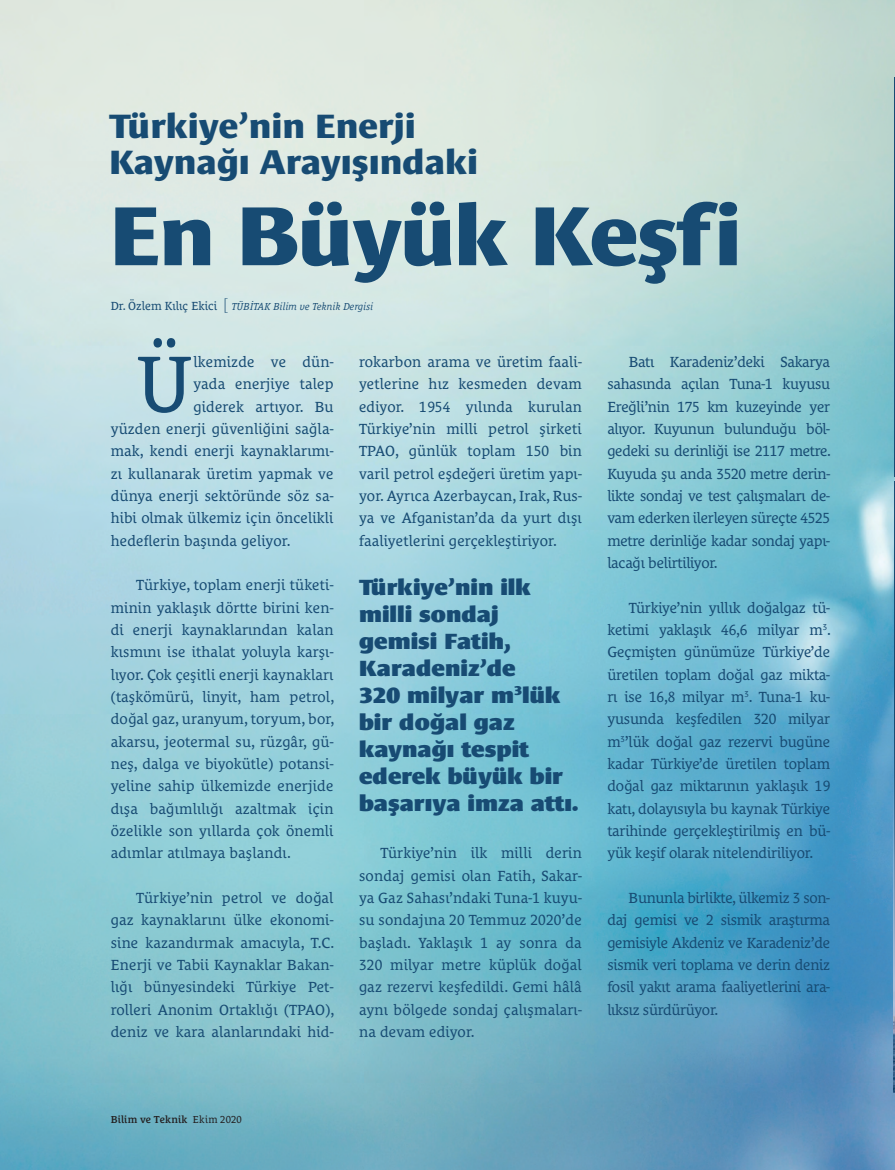
<style>
.page{position:relative;width:895px;height:1170px;background:#fff}
.page>*{position:absolute;margin:0;border:0;box-sizing:border-box;transform-origin:0 0}
.t1{font:700 expanded 85.5px "Le Monde Sans Pro";letter-spacing:-.02em;color:#174b73}
.t2{font:81.15px "Le Monde Courrier Pro";color:#174b73}
.t3{font:700 expanded 34.5px/36px "Le Monde Sans Pro";color:#174b73}
.t4{font:900 22.5px/27px "Le Monde Sans Pro";color:#174b73}
.t5{font:15px/22.4px "Le Monde Courrier Pro";letter-spacing:.01em;color:#174b73;text-align:justify}
.t6{font:italic 10.35px "Le Monde Courrier Pro";color:#174b73}
.t7{font:600 10.35px "Le Monde Courrier Pro";letter-spacing:.01em;color:#231f20}
.s1{font-style:normal;font-size:12px}
.s2{font-family:"Le Monde Sans Pro";font-weight:300;font-style:normal;font-stretch:expanded;font-size:16.2px}
.s3{font-weight:400}
</style>
<div class="page">
<img style="left:0;top:0;width:894px;height:1170px">
<hr style="left:893px;top:480px;width:1px;height:612px;background:#174b73">
<img style="left:893px;top:622px;width:1px;height:466px">
<hr style="left:893px;top:77px;width:1px;height:399px;background:#174b73">
<h3 class="t3" style="left:109px;top:105px;width:370px">Türkiye’nin Enerji<br>Kaynağı Arayışındaki</h3>
<h1 class="t1" style="left:109px;top:172px;width:633px">En Büyük Keşfi</h1>
<p class="t6" style="left:111px;top:298px;width:264px"><span class="s1">Dr. Özlem Kılıç Ekici</span> <span class="s2">[</span> TÜBİTAK Bilim ve Teknik Dergisi</p>
<h2 class="t2" style="left:136px;top:318px;width:58px">Ü</h2>
<p class="t5" style="left:193px;top:349px;width:141px">lkemizde ve dün-</p>
<p class="t5" style="left:193px;top:371px;width:141px">yada enerjiye talep</p>
<p class="t5" style="left:193px;top:393px;width:141px">giderek artıyor. Bu</p>
<p class="t5" style="left:111px;top:416px;width:224px">yüzden enerji güvenliğini sağla-</p>
<p class="t5" style="left:111px;top:438px;width:224px">mak, kendi enerji kaynaklarımı-</p>
<p class="t5" style="left:111px;top:460px;width:224px">zı kullanarak üretim yapmak ve</p>
<p class="t5" style="left:111px;top:483px;width:224px">dünya enerji sektöründe söz sa-</p>
<p class="t5" style="left:111px;top:505px;width:224px">hibi olmak ülkemiz için öncelikli</p>
<p class="t5" style="left:111px;top:527px;width:181px">hedeflerin başında geliyor.</p>
<p class="t5" style="left:111px;top:572px;width:225px;text-indent:26px">Türkiye, toplam enerji tüketi&shy;minin yaklaşık dörtte birini ken&shy;di enerji kaynaklarından kalan kısmını ise ithalat yoluyla karşı&shy;lıyor. Çok çeşitli enerji kaynakları (taşkömürü, linyit, ham petrol, doğal gaz, uranyum, toryum, bor, akarsu, jeotermal su, rüzgâr, gü&shy;neş, dalga ve biyokütle) potansi&shy;yeline sahip ülkemizde enerjide dışa bağımlılığı azaltmak için özelikle son yıllarda çok önemli adımlar atılmaya başlandı.</p>
<p class="t5" style="left:111px;top:884px;width:225px;text-indent:26px">Türkiye’nin petrol ve doğal gaz kaynaklarını ülke ekonomi&shy;sine kazandırmak amacıyla, T.C.<br>Enerji ve Tabii Kaynaklar Bakan&shy;lığı bünyesindeki Türkiye Pet&shy;rolleri Anonim Ortaklığı (TPAO), deniz ve kara alanlarındaki hid-</p>
<p class="t5" style="left:359px;top:349px;width:224px">rokarbon arama ve üretim faali&shy;yetlerine hız kesmeden devam ediyor. 1954 yılında kurulan Türkiye’nin milli petrol şirketi TPAO, günlük toplam 150 bin varil petrol eşdeğeri üretim yapı&shy;yor. Ayrıca Azerbaycan, Irak, Rus&shy;ya ve Afganistan’da da yurt dışı faaliyetlerini gerçekleştiriyor.</p>
<h3 class="t4" style="left:359px;top:572px;width:221px">Türkiye’nin ilk milli sondaj gemisi Fatih,<br>Karadeniz’de<br>320 milyar m<sup>3</sup>lük bir doğal gaz kaynağı tespit ederek büyük bir başarıya imza attı.</h3>
<p class="t5" style="left:359px;top:840px;width:224px;text-indent:21px">Türkiye’nin ilk milli derin sondaj gemisi olan Fatih, Sakar&shy;ya Gaz Sahası’ndaki Tuna-1 kuyu&shy;su sondajına 20 Temmuz 2020’de başladı. Yaklaşık 1 ay sonra da 320 milyar metre küplük doğal gaz rezervi keşfedildi. Gemi hâlâ aynı bölgede sondaj çalışmaları&shy;na devam ediyor.</p>
<p class="t5" style="left:607px;top:349px;width:225px;text-indent:21px">Batı Karadeniz’deki Sakarya sahasında açılan Tuna-1 kuyusu Ereğli’nin 175 km kuzeyinde yer alıyor. Kuyunun bulunduğu böl&shy;gedeki su derinliği ise 2117 metre.<br>Kuyuda şu anda 3520 metre derin&shy;likte sondaj ve test çalışmaları de&shy;vam ederken ilerleyen süreçte 4525 metre derinliğe kadar sondaj yapı&shy;lacağı belirtiliyor.</p>
<p class="t5" style="left:607px;top:594px;width:225px;text-indent:21px">Türkiye’nin yıllık doğalgaz tü&shy;ketimi yaklaşık 46,6 milyar m<sup>3</sup>.<br>Geçmişten günümüze Türkiye’de üretilen toplam doğal gaz mikta&shy;rı ise 16,8 milyar m<sup>3</sup>. Tuna-1 ku&shy;yusunda keşfedilen 320 milyar m<sup>3</sup>’lük doğal gaz rezervi bugüne kadar Türkiye’de üretilen toplam doğal gaz miktarının yaklaşık 19 katı, dolayısıyla bu kaynak Türkiye tarihinde gerçekleştirilmiş en bü&shy;yük keşif olarak nitelendiriliyor.</p>
<p class="t5" style="left:607px;top:884px;width:224px;text-indent:21px">Bununla birlikte, ülkemiz 3 son&shy;daj gemisi ve 2 sismik araştırma gemisiyle Akdeniz ve Karadeniz’de sismik veri toplama ve derin deniz fosil yakıt arama faaliyetlerini ara&shy;lıksız sürdürüyor.</p>
<p class="t7" style="left:111px;top:1110px;width:132px">Bilim ve Teknik <span class="s3">Ekim 2020</span></p>
</div>
